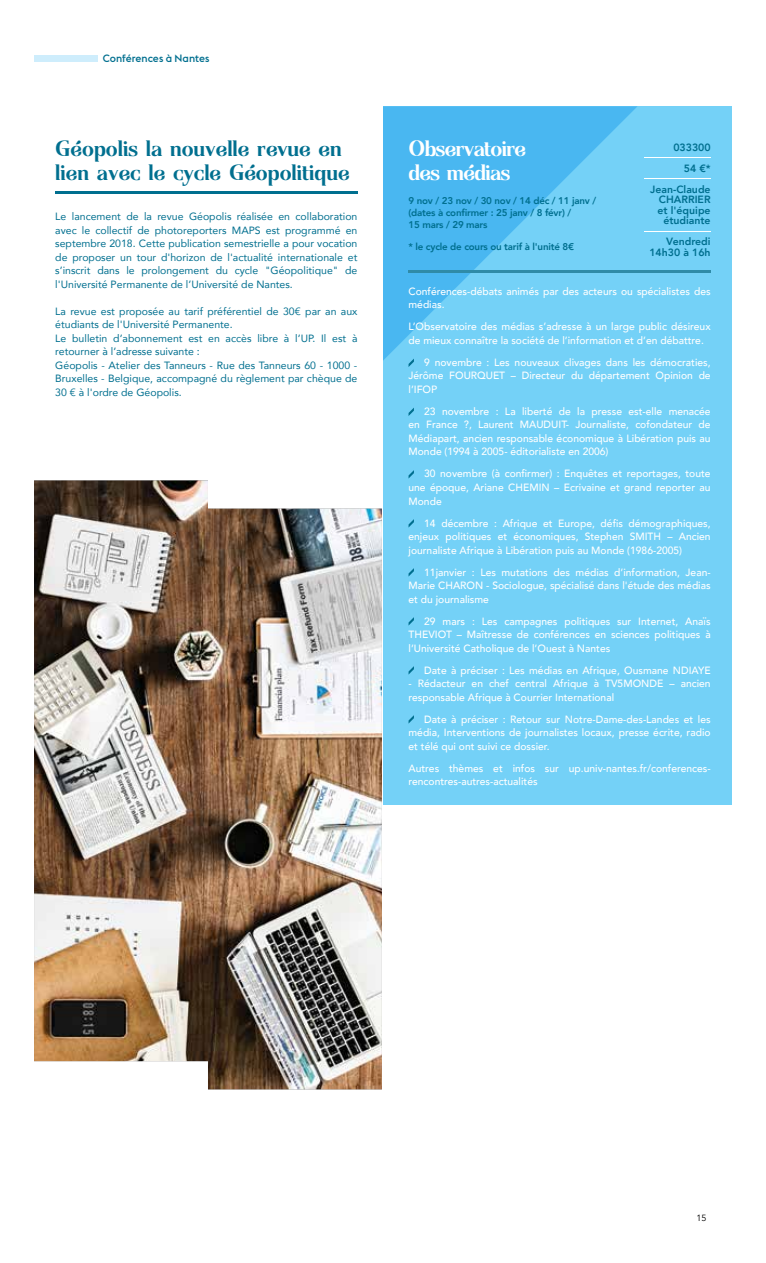
<style>
.page{position:relative;width:766px;height:1263px;background:#fff}
.page>*{position:absolute;margin:0;border:0;box-sizing:border-box;transform-origin:0 0}
.t1{font:19.5px/24px "Agne";color:#006f8f}
.t2{font:19.5px/24px "Agne";letter-spacing:-.03em;color:#fff}
.t3{font:500 10.5px/13.5px "Avenir";color:#fff;text-align:justify}
.t4{font:10.5px/13.5px "Avenir";color:#006f8f;text-align:justify}
.t5{font:800 10.5px/10.5px "Avenir";color:#006f8f;text-align:right}
.t6{font:500 10.5px "Euclid Flex";color:#006f8f}
.t7{font:800 9.75px/12px "Avenir";letter-spacing:-.02em;color:#006f8f}
.t8{font:9px "Avenir";color:#000}
</style>
<div class="page">
<div style="left:34px;top:55px;width:64px;height:7px;background:#ceedfc"></div>
<div style="left:383px;top:106px;width:348px;height:699px;background:#74d1f7"></div>
<svg style="left:383px;top:106px;width:254px;height:255px;fill:#4ab8f1"></svg>
<hr style="left:408px;top:271px;width:302px;height:2px;background:#2f8ba8">
<svg style="left:408px;top:359px;width:6px;height:8px"></svg>
<svg style="left:408px;top:408px;width:6px;height:8px"></svg>
<svg style="left:408px;top:470px;width:6px;height:8px"></svg>
<svg style="left:408px;top:519px;width:6px;height:9px"></svg>
<svg style="left:408px;top:568px;width:6px;height:9px"></svg>
<svg style="left:408px;top:617px;width:6px;height:9px"></svg>
<svg style="left:408px;top:666px;width:6px;height:9px"></svg>
<svg style="left:408px;top:715px;width:6px;height:9px"></svg>
<hr style="left:643px;top:158px;width:67px;height:1px;background:#fff">
<hr style="left:643px;top:179px;width:67px;height:1px;background:#fff">
<hr style="left:643px;top:231px;width:67px;height:1px;background:#fff">
<img style="left:34px;top:480px;width:348px;height:609px">
<hr style="left:55px;top:191px;width:302px;height:2px;background:#006f8f">
<p class="t6" style="left:103px;top:52px;width:108px">Conférences à Nantes</p>
<h1 class="t1" style="left:55px;top:136px;width:296px">Géopolis la nouvelle revue en lien avec le cycle Géopolitique</h1>
<p class="t4" style="left:55px;top:210px;width:303px">Le lancement de la revue Géopolis réalisée en collaboration avec le collectif de photoreporters MAPS est programmé en septembre 2018. Cette publication semestrielle a pour vocation de proposer un tour d'horizon de l'actualité internationale et s’inscrit dans le prolongement du cycle "Géopolitique" de l'Université Permanente de l’Université de Nantes.</p>
<p class="t4" style="left:55px;top:304px;width:303px;text-align:left">La revue est proposée au tarif préférentiel de 30€ par an aux étudiants de l'Université Permanente.<br>Le bulletin d’abonnement est en accès libre à l’UP. Il est à retourner à l’adresse suivante :<br>Géopolis - Atelier des Tanneurs - Rue des Tanneurs 60 - 1000 - Bruxelles - Belgique, accompagné du règlement par chèque de 30 € à l'ordre de Géopolis.</p>
<h1 class="t2" style="left:408px;top:136px;width:119px">Observatoire des médias</h1>
<p class="t7" style="left:408px;top:195px;width:189px">9 nov / 23 nov / 30 nov / 14 déc / 11 janv / (dates à confirmer : 25 janv / 8 févr) /<br>15 mars / 29 mars</p>
<p class="t7" style="left:408px;top:241px;width:167px">* le cycle de cours ou tarif à l'unité 8€</p>
<p class="t3" style="left:408px;top:284px;width:303px">Conférences-débats animés par des acteurs ou spécialistes des médias.</p>
<p class="t3" style="left:408px;top:319px;width:303px">L’Observatoire des médias s’adresse à un large public désireux de mieux connaître la société de l’information et d’en débattre.</p>
<p class="t3" style="left:408px;top:355px;width:303px;text-indent:16px">9 novembre : Les nouveaux clivages dans les démocraties, Jérôme FOURQUET – Directeur du département Opinion de l’IFOP</p>
<p class="t3" style="left:408px;top:404px;width:303px;text-indent:16px">23 novembre : La liberté de la presse est-elle menacée en France ?, Laurent MAUDUIT- Journaliste, cofondateur de Médiapart, ancien responsable économique à Libération puis au Monde (1994 à 2005- éditorialiste en 2006)</p>
<p class="t3" style="left:408px;top:466px;width:303px;text-indent:16px">30 novembre (à confirmer) : Enquêtes et reportages, toute une époque, Ariane CHEMIN – Ecrivaine et grand reporter au Monde</p>
<p class="t3" style="left:408px;top:515px;width:303px;text-indent:16px">14 décembre : Afrique et Europe, défis démographiques, enjeux politiques et économiques, Stephen SMITH – Ancien journaliste Afrique à Libération puis au Monde (1986-2005)</p>
<p class="t3" style="left:408px;top:564px;width:303px;text-indent:16px">11janvier : Les mutations des médias d’information, Jean-Marie CHARON - Sociologue, spécialisé dans l'étude des médias et du journalisme</p>
<p class="t3" style="left:408px;top:613px;width:303px;text-indent:16px">29 mars : Les campagnes politiques sur Internet, Anaïs THEVIOT – Maîtresse de conférences en sciences politiques à l’Université Catholique de l’Ouest à Nantes</p>
<p class="t3" style="left:424px;top:662px;width:288px">Date à préciser : Les médias en Afrique, Ousmane NDIAYE</p>
<p class="t3" style="left:408px;top:676px;width:303px">- Rédacteur en chef central Afrique à TV5MONDE – ancien responsable Afrique à Courrier International</p>
<p class="t3" style="left:408px;top:711px;width:303px;text-indent:16px">Date à préciser : Retour sur Notre-Dame-des-Landes et les média, Interventions de journalistes locaux, presse écrite, radio et télé qui ont suivi ce dossier.</p>
<p class="t3" style="left:408px;top:760px;width:303px">Autres thèmes et infos sur up.univ-nantes.fr/conferences&shy;rencontres-autres-actualités</p>
<p class="t5" style="left:650px;top:137px;width:62px;line-height:21px">033300<br>54 €*<br>Jean-Claude</p>
<p class="t5" style="left:657px;top:194px;width:55px;text-align:center">CHARRIER et l'équipe étudiante</p>
<p class="t5" style="left:649px;top:236px;width:63px">Vendredi<br>14h30 à 16h</p>
<p class="t8" style="left:696px;top:1212px;width:12px">15</p>
</div>
